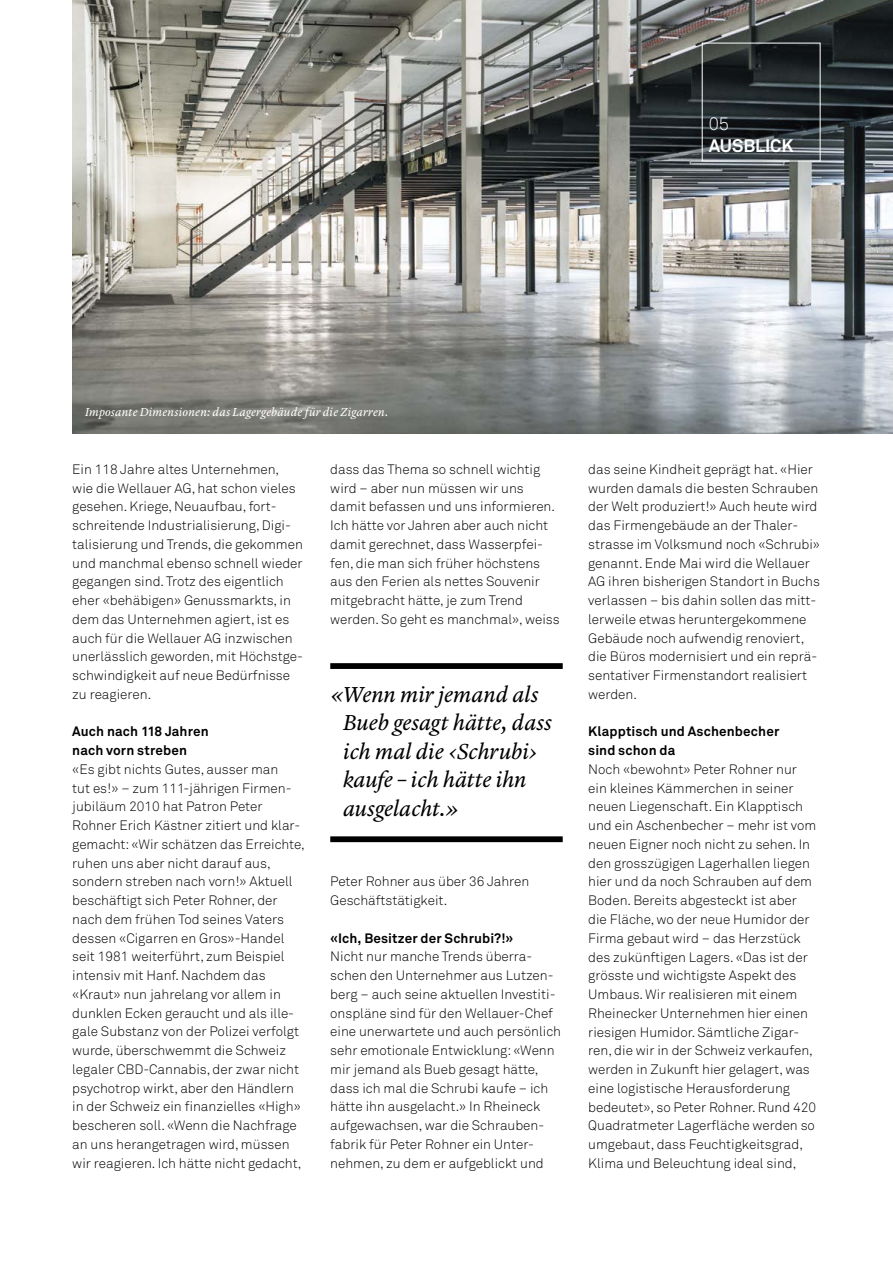
<style>
.page{position:relative;width:893px;height:1263px;background:#fff}
.page>*{position:absolute;margin:0;border:0;box-sizing:border-box;transform-origin:0 0}
.t1{font:italic 22.5px/28.5px "Lyon Text";letter-spacing:-.005em;color:#000}
.t2{font:700 18px "Akkurat Pro";letter-spacing:-.005em;color:#fff}
.t3{font:300 18px "Akkurat Pro";color:#fff}
.t4{font:300 13.5px/18.8px "Akkurat Pro";color:#000}
.t5{font:700 13.5px/18.8px "Akkurat Pro";letter-spacing:.01em;color:#000}
.t6{font:italic 12px "Lyon Text";letter-spacing:.015em;color:#fff}
</style>
<div class="page">
<img style="left:72px;top:0;width:821px;height:433px">
<div style="left:330px;top:663px;width:233px;height:6px;background:#000"></div>
<div style="left:330px;top:836px;width:233px;height:6px;background:#000"></div>
<div style="left:702px;top:43px;width:118px;height:118px;border:1px solid #fff"></div>
<h2 class="t3" style="left:709px;top:113px;width:22px">05</h2>
<h2 class="t2" style="left:709px;top:135px;width:86px">AUSBLICK</h2>
<p class="t6" style="left:85px;top:402px;width:305px">Imposante Dimensionen: das Lagergebäude für die Zigarren.</p>
<p class="t4" style="left:72px;top:460px;width:232px">Ein 118 Jahre altes Unternehmen, wie die Wellauer AG, hat schon vieles gesehen. Kriege, Neuaufbau, fort&shy;schreitende Industrialisierung, Digi&shy;talisierung und Trends, die gekommen und manchmal ebenso schnell wieder gegangen sind. Trotz des eigentlich eher «behäbigen» Genussmarkts, in dem das Unternehmen agiert, ist es auch für die Wellauer AG inzwischen unerlässlich geworden, mit Höchstge&shy;schwindigkeit auf neue Bedürfnisse zu reagieren.</p>
<p class="t5" style="left:72px;top:722px;width:138px">Auch nach 118 Jahren nach vorn streben</p>
<p class="t4" style="left:72px;top:760px;width:234px">«Es gibt nichts Gutes, ausser man<br>tut es!» – zum 111-jährigen Firmen&shy;jubiläum 2010 hat Patron Peter Rohner Erich Kästner zitiert und klar&shy;gemacht: «Wir schätzen das Erreichte, ruhen uns aber nicht darauf aus, sondern streben nach vorn!» Aktuell beschäftigt sich Peter Rohner, der nach dem frühen Tod seines Vaters dessen «Cigarren en Gros»-Handel seit 1981 weiterführt, zum Beispiel intensiv mit Hanf. Nachdem das «Kraut» nun jahrelang vor allem in dunklen Ecken geraucht und als ille&shy;gale Substanz von der Polizei verfolgt wurde, überschwemmt die Schweiz legaler CBD-Cannabis, der zwar nicht psychotrop wirkt, aber den Händlern in der Schweiz ein finanzielles «High» bescheren soll. «Wenn die Nachfrage an uns herangetragen wird, müssen wir reagieren. Ich hätte nicht gedacht,</p>
<p class="t4" style="left:330px;top:460px;width:231px">dass das Thema so schnell wichtig wird – aber nun müssen wir uns damit befassen und uns informieren.<br>Ich hätte vor Jahren aber auch nicht damit gerechnet, dass Wasserpfei&shy;fen, die man sich früher höchstens aus den Ferien als nettes Souvenir mitgebracht hätte, je zum Trend werden. So geht es manchmal», weiss</p>
<h1 class="t1" style="left:343px;top:678px;width:210px;text-indent:-13px">«Wenn mir jemand als<br>Bueb gesagt hätte, dass ich mal die ‹Schrubi› kaufe – ich hätte ihn ausgelacht.»</h1>
<p class="t4" style="left:330px;top:872px;width:201px">Peter Rohner aus über 36 Jahren<br>Geschäftstätigkeit.</p>
<p class="t5" style="left:330px;top:929px;width:184px">«Ich, Besitzer der Schrubi?!»</p>
<p class="t4" style="left:330px;top:947px;width:232px">Nicht nur manche Trends überra&shy;schen den Unternehmer aus Lutzen&shy;berg – auch seine aktuellen Investiti&shy;onspläne sind für den Wellauer-Chef eine unerwartete und auch persönlich sehr emotionale Entwicklung: «Wenn mir jemand als Bueb gesagt hätte, dass ich mal die Schrubi kaufe – ich hätte ihn ausgelacht.» In Rheineck aufgewachsen, war die Schrauben&shy;fabrik für Peter Rohner ein Unter&shy;nehmen, zu dem er aufgeblickt und</p>
<p class="t4" style="left:588px;top:460px;width:233px">das seine Kindheit geprägt hat. «Hier wurden damals die besten Schrauben der Welt produziert!» Auch heute wird das Firmengebäude an der Thaler&shy;strasse im Volksmund noch «Schrubi» genannt. Ende Mai wird die Wellauer AG ihren bisherigen Standort in Buchs verlassen – bis dahin sollen das mitt&shy;lerweile etwas heruntergekommene Gebäude noch aufwendig renoviert, die Büros modernisiert und ein reprä&shy;sentativer Firmenstandort realisiert werden.</p>
<p class="t5" style="left:588px;top:722px;width:193px">Klapptisch und Aschenbecher sind schon da</p>
<p class="t4" style="left:588px;top:760px;width:230px">Noch «bewohnt» Peter Rohner nur ein kleines Kämmerchen in seiner neuen Liegenschaft. Ein Klapptisch und ein Aschenbecher – mehr ist vom neuen Eigner noch nicht zu sehen. In den grosszügigen Lagerhallen liegen hier und da noch Schrauben auf dem Boden. Bereits abgesteckt ist aber die Fläche, wo der neue Humidor der Firma gebaut wird – das Herzstück des zukünftigen Lagers. «Das ist der grösste und wichtigste Aspekt des Umbaus. Wir realisieren mit einem Rheinecker Unternehmen hier einen riesigen Humidor. Sämtliche Zigar&shy;ren, die wir in der Schweiz verkaufen, werden in Zukunft hier gelagert, was eine logistische Herausforderung bedeutet», so Peter Rohner. Rund 420<br>Quadratmeter Lagerfläche werden so umgebaut, dass Feuchtigkeitsgrad, Klima und Beleuchtung ideal sind,</p>
</div>
